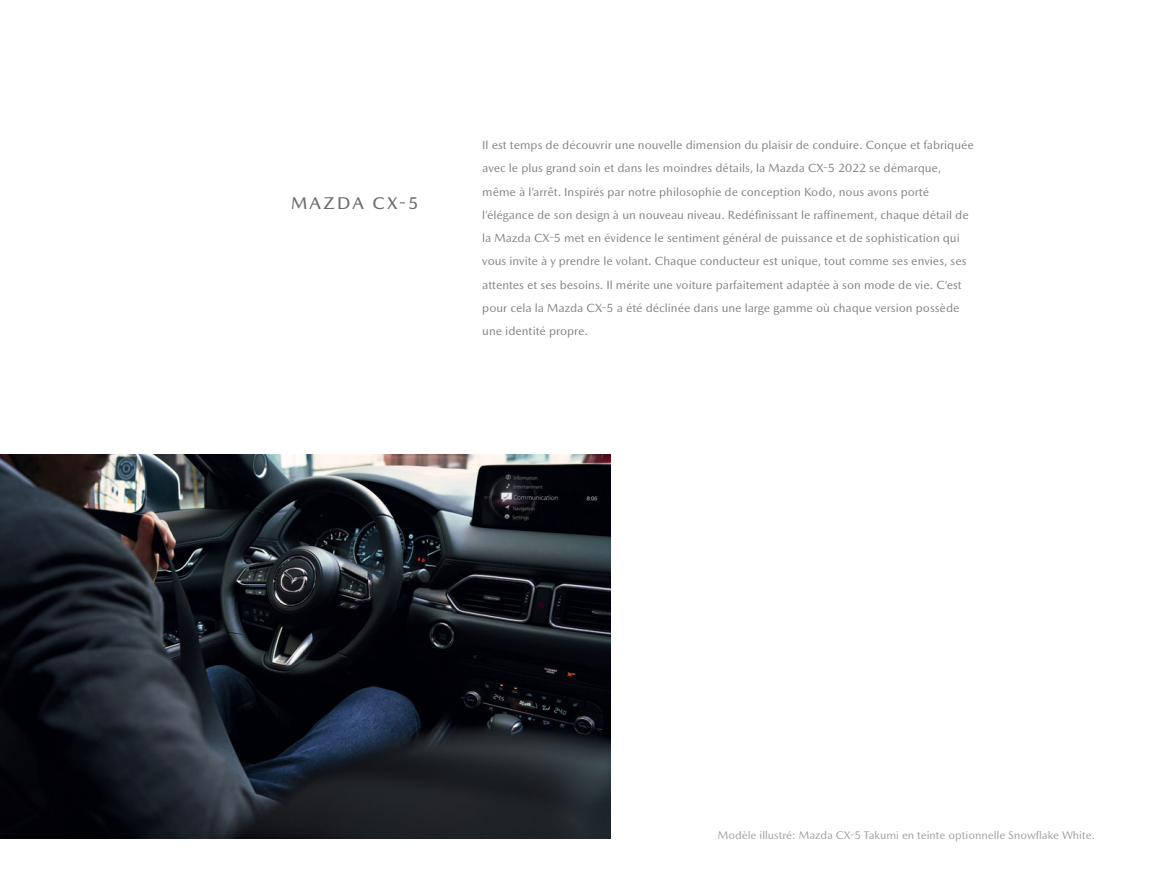
<style>
.page{position:relative;width:1149px;height:893px;background:#fff}
.page>*{position:absolute;margin:0;border:0;box-sizing:border-box;transform-origin:0 0}
.t1{font:500 17.25px "Mazda Type Cyrillic";letter-spacing:.125em;color:#6d6e70}
.t2{font:12px/23.2px "Mazda Type Cyrillic";color:#808285}
.t3{font:11.25px "Mazda Type Cyrillic";color:#9d9fa1}
</style>
<div class="page">
<img style="left:0;top:455px;width:610px;height:384px">
<h1 class="t1" style="left:291px;top:197px;width:129px">MAZDA CX-5</h1>
<p class="t2" style="left:482px;top:135px;width:493px">Il est temps de découvrir une nouvelle dimension du plaisir de conduire. Conçue et fabriquée avec le plus grand soin et dans les moindres détails, la Mazda CX-5 2022 se démarque, même à l’arrêt. Inspirés par notre philosophie de conception Kodo, nous avons porté l’élégance de son design à un nouveau niveau. Redéfinissant le raffinement, chaque détail de la Mazda CX-5 met en évidence le sentiment général de puissance et de sophistication qui vous invite à y prendre le volant. Chaque conducteur est unique, tout comme ses envies, ses attentes et ses besoins. Il mérite une voiture parfaitement adaptée à son mode de vie. C’est pour cela la Mazda CX-5 a été déclinée dans une large gamme où chaque version possède une identité propre.</p>
<p class="t3" style="left:717px;top:831px;width:378px">Modèle illustré: Mazda CX-5 Takumi en teinte optionnelle Snowflake White.</p>
</div>
